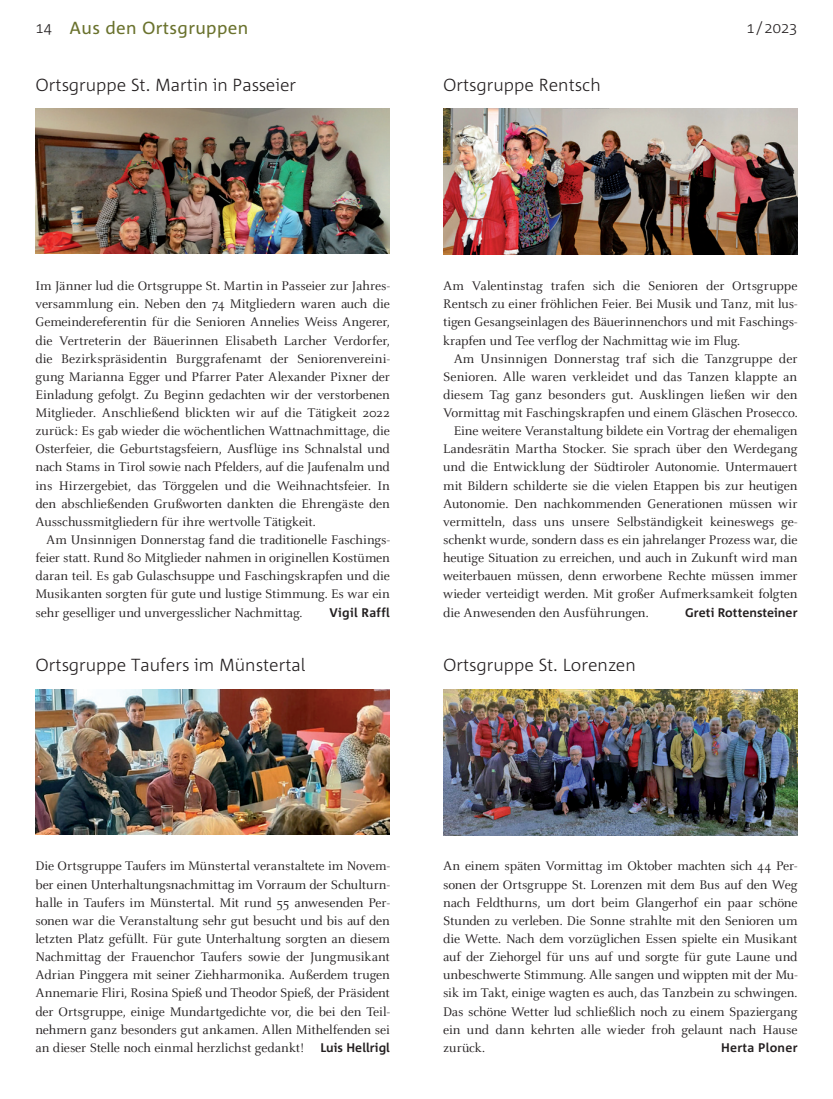
<style>
.page{position:relative;width:833px;height:1099px;background:#fff}
.page>*{position:absolute;margin:0;border:0;box-sizing:border-box;transform-origin:0 0}
.t1{font:300 17.5px "Corpid";color:#231f20}
.t2{font:17.5px "Corpid";letter-spacing:.02em;color:#6a722d}
.t3{font:300 15px "Corpid";color:#231f20}
.t4{font:13.75px/18.1px "Celeste OT";letter-spacing:-.005em;color:#231f20;text-align:justify}
.t5{font:700 12.5px "Corpid";letter-spacing:.02em;color:#231f20}
.s1{font-weight:300;font-size:15px;color:#231f20}
.s2{font-family:"Corpid";font-weight:700;font-size:12.5px}
</style>
<div class="page">
<img style="left:35px;top:689px;width:355px;height:145px">
<img style="left:443px;top:689px;width:354px;height:146px">
<img style="left:35px;top:108px;width:355px;height:146px">
<img style="left:443px;top:108px;width:354px;height:146px">
<p class="t2" style="left:35px;top:18px;width:214px"><span class="s1">14</span> Aus den Ortsgruppen</p>
<p class="t3" style="left:746px;top:19px;width:52px">1/2023</p>
<p class="t1" style="left:35px;top:75px;width:262px">Ortsgruppe St. Martin in Passeier</p>
<p class="t1" style="left:443px;top:75px;width:159px">Ortsgruppe Rentsch</p>
<p class="t4" style="left:35px;top:277px;width:356px">Im Jänner lud die Ortsgruppe St. Martin in Passeier zur Jahres&shy;versammlung ein. Neben den 74 Mitgliedern waren auch die Gemeindereferentin für die Senioren Annelies Weiss Angerer, die Vertreterin der Bäuerinnen Elisabeth Larcher Verdorfer, die Bezirkspräsidentin Burggrafenamt der Seniorenvereini&shy;gung Marianna Egger und Pfarrer Pater Alexander Pixner der Einladung gefolgt. Zu Beginn gedachten wir der verstorbenen Mitglieder. Anschließend blickten wir auf die Tätigkeit 2022 zurück: Es gab wieder die wöchentlichen Wattnachmittage, die Osterfeier, die Geburtstagsfeiern, Ausflüge ins Schnalstal und nach Stams in Tirol sowie nach Pfelders, auf die Jaufenalm und ins Hirzergebiet, das Törggelen und die Weihnachtsfeier. In den abschließenden Grußworten dankten die Ehrengäste den Ausschussmitgliedern für ihre wertvolle Tätigkeit.</p>
<p class="t4" style="left:35px;top:531px;width:356px;text-indent:11px">Am Unsinnigen Donnerstag fand die traditionelle Faschings&shy;feier statt. Rund 80 Mitglieder nahmen in originellen Kostümen daran teil. Es gab Gulaschsuppe und Faschingskrapfen und die Musikanten sorgten für gute und lustige Stimmung. Es war ein sehr geselliger und unvergesslicher Nachmittag.</p>
<p class="t5" style="left:329px;top:605px;width:62px">Vigil Raffl</p>
<p class="t1" style="left:35px;top:655px;width:271px">Ortsgruppe Taufers im Münstertal</p>
<p class="t4" style="left:443px;top:277px;width:356px">Am Valentinstag trafen sich die Senioren der Ortsgruppe Rentsch zu einer fröhlichen Feier. Bei Musik und Tanz, mit lus&shy;tigen Gesangseinlagen des Bäuerinnenchors und mit Faschings&shy;krapfen und Tee verflog der Nachmittag wie im Flug.</p>
<p class="t4" style="left:454px;top:349px;width:345px">Am Unsinnigen Donnerstag traf sich die Tanzgruppe der</p>
<p class="t4" style="left:443px;top:368px;width:356px">Senioren. Alle waren verkleidet und das Tanzen klappte an</p>
<p class="t4" style="left:443px;top:386px;width:356px">diesem Tag ganz besonders gut. Ausklingen ließen wir den</p>
<p class="t4" style="left:443px;top:404px;width:356px">Vormittag mit Faschingskrapfen und einem Gläschen Prosecco.</p>
<p class="t4" style="left:454px;top:422px;width:345px">Eine weitere Veranstaltung bildete ein Vortrag der ehemaligen</p>
<p class="t4" style="left:443px;top:440px;width:356px">Landesrätin Martha Stocker. Sie sprach über den Werdegang</p>
<p class="t4" style="left:443px;top:458px;width:356px">und die Entwicklung der Südtiroler Autonomie. Untermauert</p>
<p class="t4" style="left:443px;top:476px;width:356px">mit Bildern schilderte sie die vielen Etappen bis zur heutigen</p>
<p class="t4" style="left:443px;top:494px;width:356px">Autonomie. Den nachkommenden Generationen müssen wir</p>
<p class="t4" style="left:443px;top:512px;width:356px">vermitteln, dass uns unsere Selbständigkeit keineswegs ge-</p>
<p class="t4" style="left:443px;top:531px;width:356px">schenkt wurde, sondern dass es ein jahrelanger Prozess war, die</p>
<p class="t4" style="left:443px;top:549px;width:356px">heutige Situation zu erreichen, und auch in Zukunft wird man</p>
<p class="t4" style="left:443px;top:567px;width:356px">weiterbauen müssen, denn erworbene Rechte müssen immer</p>
<p class="t4" style="left:443px;top:585px;width:356px">wieder verteidigt werden. Mit großer Aufmerksamkeit folgten</p>
<p class="t4" style="left:443px;top:603px;width:207px">die Anwesenden den Ausführungen.</p>
<p class="t5" style="left:685px;top:605px;width:114px">Greti Rottensteiner</p>
<p class="t1" style="left:443px;top:655px;width:194px">Ortsgruppe St. Lorenzen</p>
<p class="t4" style="left:35px;top:857px;width:356px">Die Ortsgruppe Taufers im Münstertal veranstaltete im Novem&shy;ber einen Unterhaltungsnachmittag im Vorraum der Schulturn&shy;halle in Taufers im Münstertal. Mit rund 55 anwesenden Per&shy;sonen war die Veranstaltung sehr gut besucht und bis auf den letzten Platz gefüllt. Für gute Unterhaltung sorgten an diesem Nachmittag der Frauenchor Taufers sowie der Jungmusikant Adrian Pinggera mit seiner Ziehharmonika. Außerdem trugen Annemarie Fliri, Rosina Spieß und Theodor Spieß, der Präsident der Ortsgruppe, einige Mundartgedichte vor, die bei den Teil&shy;nehmern ganz besonders gut ankamen. Allen Mithelfenden sei an dieser Stelle noch einmal herzlichst gedankt! <span class="s2">Luis Hellrigl</span></p>
<p class="t4" style="left:443px;top:857px;width:356px">An einem späten Vormittag im Oktober machten sich 44 Per&shy;sonen der Ortsgruppe St. Lorenzen mit dem Bus auf den Weg nach Feldthurns, um dort beim Glangerhof ein paar schöne Stunden zu verleben. Die Sonne strahlte mit den Senioren um die Wette. Nach dem vorzüglichen Essen spielte ein Musikant auf der Ziehorgel für uns auf und sorgte für gute Laune und unbeschwerte Stimmung. Alle sangen und wippten mit der Mu&shy;sik im Takt, einige wagten es auch, das Tanzbein zu schwingen.<br>Das schöne Wetter lud schließlich noch zu einem Spaziergang ein und dann kehrten alle wieder froh gelaunt nach Hause zurück.</p>
<p class="t5" style="left:721px;top:1040px;width:78px">Herta Ploner</p>
</div>
